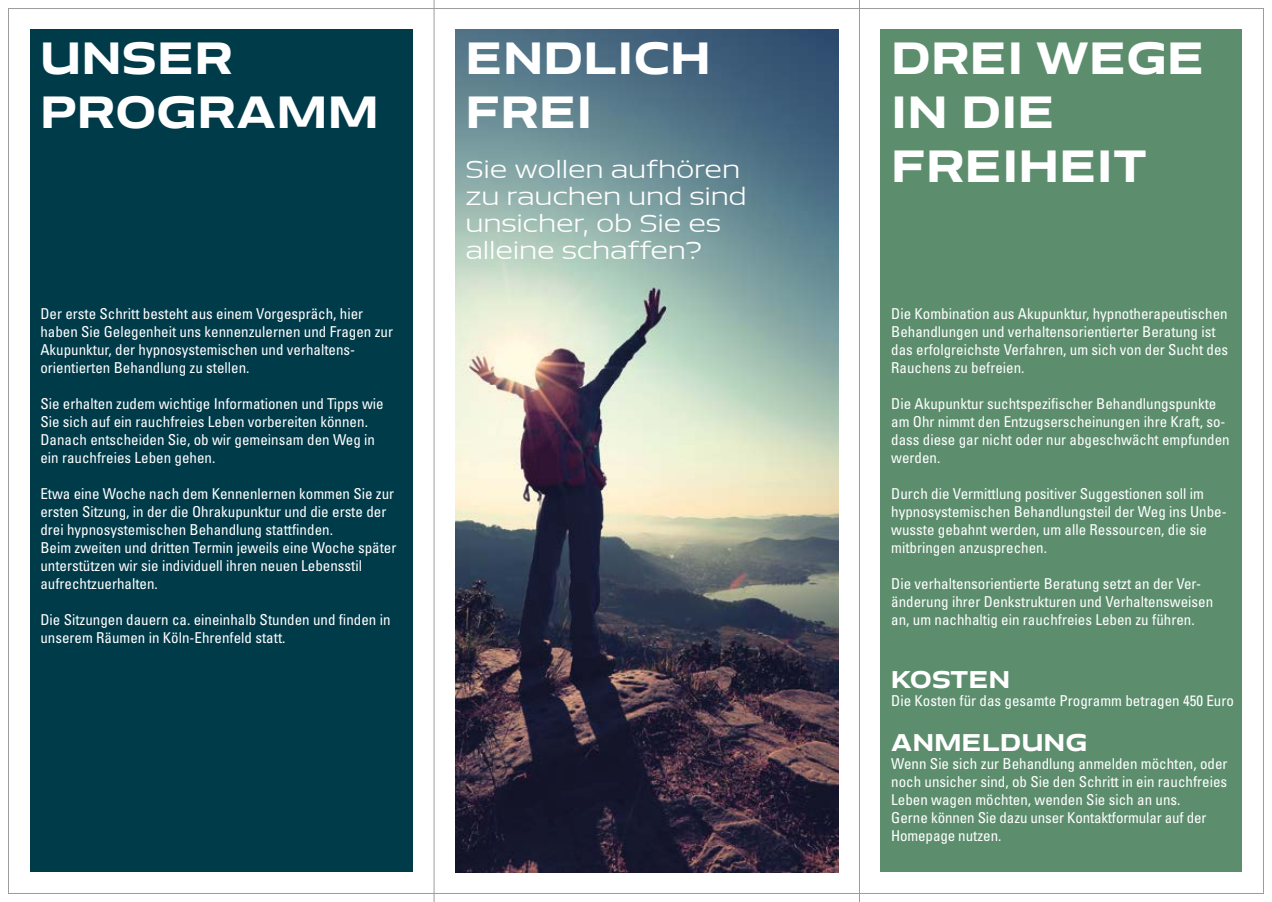
<style>
.page{position:relative;width:1272px;height:902px;background:#fff}
.page>*{position:absolute;margin:0;border:0;box-sizing:border-box;transform-origin:0 0}
.t1{font:700 42px/54px "Aero";letter-spacing:.02em;color:#fff}
.t2{font:22.5px/27px "Aero";letter-spacing:.02em;color:#fff}
.t3{font:700 22.5px "Aero";letter-spacing:.02em;color:#fff}
.t4{font:condensed 15px/18px "Univers";color:#fff}
</style>
<div class="page">
<div style="left:30px;top:30px;width:382px;height:842px;background:#003b4a"></div>
<div style="left:880px;top:30px;width:362px;height:842px;background:#5c8e6e"></div>
<hr style="left:859px;top:0;width:1px;height:901px;background:#9d9d9c">
<hr style="left:434px;top:0;width:1px;height:901px;background:#9d9d9c">
<img style="left:455px;top:30px;width:383px;height:842px">
<h1 class="t1" style="left:40px;top:31px;width:339px">UNSER<br>PROGRAMM</h1>
<h1 class="t1" style="left:891px;top:31px;width:314px">DREI WEGE<br>IN DIE<br>FREIHEIT</h1>
<h1 class="t1" style="left:466px;top:31px;width:246px">ENDLICH<br>FREI</h1>
<h2 class="t2" style="left:466px;top:156px;width:282px">Sie wollen aufhören zu rauchen und sind unsicher, ob Sie es alleine schaffen?</h2>
<p class="t4" style="left:40px;top:304px;width:354px">Der erste Schritt besteht aus einem Vorgespräch, hier haben Sie Gelegenheit uns kennenzulernen und Fragen zur Akupunktur, der hypnosystemischen und verhaltens&shy;orientierten Behandlung zu stellen.</p>
<p class="t4" style="left:40px;top:394px;width:345px">Sie erhalten zudem wichtige Informationen und Tipps wie Sie sich auf ein rauchfreies Leben vorbereiten können.<br>Danach entscheiden Sie, ob wir gemeinsam den Weg in ein rauchfreies Leben gehen.</p>
<p class="t4" style="left:40px;top:484px;width:357px">Etwa eine Woche nach dem Kennenlernen kommen Sie zur ersten Sitzung, in der die Ohrakupunktur und die erste der drei hypnosystemischen Behandlung stattfinden.<br>Beim zweiten und dritten Termin jeweils eine Woche später unterstützen wir sie individuell ihren neuen Lebensstil aufrechtzuerhalten.</p>
<p class="t4" style="left:40px;top:610px;width:351px">Die Sitzungen dauern ca. eineinhalb Stunden und finden in unserem Räumen in Köln-Ehrenfeld statt.</p>
<p class="t4" style="left:891px;top:304px;width:338px">Die Kombination aus Akupunktur, hypnotherapeutischen Behandlungen und verhaltensorientierter Beratung ist das erfolgreichste Verfahren, um sich von der Sucht des Rauchens zu befreien.</p>
<p class="t4" style="left:891px;top:394px;width:340px">Die Akupunktur suchtspezifischer Behandlungspunkte am Ohr nimmt den Entzugserscheinungen ihre Kraft, so&shy;dass diese gar nicht oder nur abgeschwächt empfunden werden.</p>
<p class="t4" style="left:891px;top:484px;width:337px">Durch die Vermittlung positiver Suggestionen soll im hypnosystemischen Behandlungsteil der Weg ins Unbe&shy;wusste gebahnt werden, um alle Ressourcen, die sie mitbringen anzusprechen.</p>
<p class="t4" style="left:891px;top:574px;width:323px">Die verhaltensorientierte Beratung setzt an der Ver&shy;änderung ihrer Denkstrukturen und Verhaltensweisen an, um nachhaltig ein rauchfreies Leben zu führen.</p>
<h2 class="t3" style="left:891px;top:665px;width:120px">KOSTEN</h2>
<p class="t4" style="left:891px;top:691px;width:344px">Die Kosten für das gesamte Programm betragen 450 Euro</p>
<h2 class="t3" style="left:891px;top:728px;width:197px">ANMELDUNG</h2>
<p class="t4" style="left:891px;top:754px;width:338px">Wenn Sie sich zur Behandlung anmelden möchten, oder noch unsicher sind, ob Sie den Schritt in ein rauchfreies Leben wagen möchten, wenden Sie sich an uns.<br>Gerne können Sie dazu unser Kontaktformular auf der Homepage nutzen.</p>
</div>
